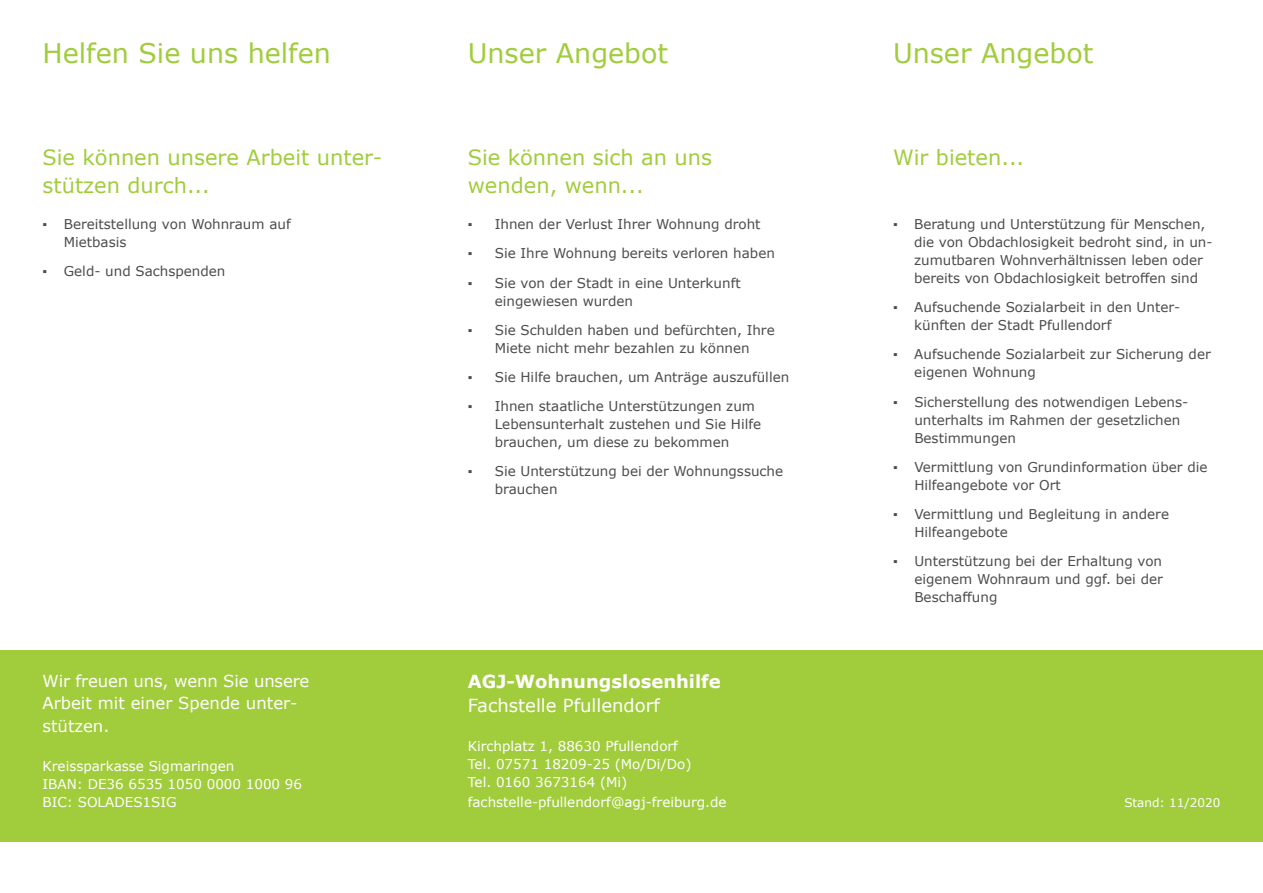
<style>
.page{position:relative;width:1263px;height:893px;background:#fff}
.page>*{position:absolute;margin:0;border:0;box-sizing:border-box;transform-origin:0 0}
.t1{font:27px "Verdana";color:#a1cc3c}
.t2{font:21px/28.5px "Verdana";color:#a1cc3c}
.t3{font:700 18px "Verdana";color:#fff}
.t4{font:18px "Verdana";color:#fff}
.t5{font:16.5px/22.5px "Verdana";color:#fff}
.t6{font:13.5px/18px "Verdana";color:#4b4c4d}
.t7{font:13.5px/18px "Verdana";color:#fff}
.t8{font:12px "Verdana";color:#fff}
</style>
<div class="page">
<div style="left:0;top:651px;width:1263px;height:191px;background:#a1cc3c"></div>
<h1 class="t1" style="left:43px;top:35px;width:290px">Helfen Sie uns helfen</h1>
<h2 class="t2" style="left:43px;top:143px;width:341px">Sie können unsere Arbeit unter&shy;stützen durch...</h2>
<p class="t6" style="left:64px;top:215px;width:228px;text-indent:-21px">▪ Bereitstellung von Wohnraum auf<br>Mietbasis</p>
<p class="t6" style="left:43px;top:262px;width:184px">▪ Geld- und Sachspenden</p>
<p class="t5" style="left:43px;top:669px;width:268px">Wir freuen uns, wenn Sie unsere<br>Arbeit mit einer Spende unter&shy;stützen.</p>
<p class="t7" style="left:43px;top:757px;width:261px">Kreissparkasse Sigmaringen<br>IBAN: DE36 6535 1050 0000 1000 96<br>BIC: SOLADES1SIG</p>
<h1 class="t1" style="left:468px;top:35px;width:202px">Unser Angebot</h1>
<h2 class="t2" style="left:468px;top:143px;width:246px">Sie können sich an uns wenden, wenn...</h2>
<p class="t6" style="left:468px;top:215px;width:294px">▪ Ihnen der Verlust Ihrer Wohnung droht</p>
<p class="t6" style="left:468px;top:244px;width:309px">▪ Sie Ihre Wohnung bereits verloren haben</p>
<p class="t6" style="left:495px;top:273px;width:248px;text-indent:-27px">▪ Sie von der Stadt in eine Unterkunft eingewiesen wurden</p>
<p class="t6" style="left:468px;top:320px;width:308px;text-align:center">▪ Sie Schulden haben und befürchten, Ihre<br>Miete nicht mehr bezahlen zu können</p>
<p class="t6" style="left:468px;top:368px;width:323px">▪ Sie Hilfe brauchen, um Anträge auszufüllen</p>
<p class="t6" style="left:495px;top:397px;width:268px;text-indent:-27px">▪ Ihnen staatliche Unterstützungen zum<br>Lebensunterhalt zustehen und Sie Hilfe brauchen, um diese zu bekommen</p>
<p class="t6" style="left:495px;top:462px;width:290px;text-indent:-27px">▪ Sie Unterstützung bei der Wohnungssuche brauchen</p>
<h3 class="t3" style="left:468px;top:668px;width:255px">AGJ-Wohnungslosenhilfe</h3>
<h3 class="t4" style="left:468px;top:693px;width:193px">Fachstelle Pfullendorf</h3>
<p class="t7" style="left:468px;top:737px;width:225px">Kirchplatz 1, 88630 Pfullendorf<br>Tel. 07571 18209-25 (Mo/Di/Do)<br>Tel. 0160 3673164 (Mi)</p>
<p class="t7" style="left:468px;top:793px;width:260px">fachstelle-pfullendorf@agj-freiburg.de</p>
<h1 class="t1" style="left:893px;top:35px;width:202px">Unser Angebot</h1>
<h2 class="t2" style="left:893px;top:143px;width:133px">Wir bieten...</h2>
<p class="t6" style="left:914px;top:215px;width:300px;text-indent:-21px">▪ Beratung und Unterstützung für Menschen, die von Obdachlosigkeit bedroht sind, in un&shy;zumutbaren Wohnverhältnissen leben oder bereits von Obdachlosigkeit betroffen sind</p>
<p class="t6" style="left:914px;top:298px;width:267px;text-indent:-21px">▪ Aufsuchende Sozialarbeit in den Unter&shy;künften der Stadt Pfullendorf</p>
<p class="t6" style="left:914px;top:345px;width:298px;text-indent:-21px">▪ Aufsuchende Sozialarbeit zur Sicherung der eigenen Wohnung</p>
<p class="t6" style="left:914px;top:392px;width:275px;text-indent:-21px">▪ Sicherstellung des notwendigen Lebens&shy;unterhalts im Rahmen der gesetzlichen<br>Bestimmungen</p>
<p class="t6" style="left:914px;top:458px;width:295px;text-indent:-21px">▪ Vermittlung von Grundinformation über die<br>Hilfeangebote vor Ort</p>
<p class="t6" style="left:914px;top:505px;width:256px;text-indent:-21px">▪ Vermittlung und Begleitung in andere<br>Hilfeangebote</p>
<p class="t6" style="left:914px;top:552px;width:250px;text-align:justify;text-indent:-21px">▪ Unterstützung bei der Erhaltung von eigenem Wohnraum und ggf. bei der Beschaffung</p>
<p class="t8" style="left:1124px;top:795px;width:98px">Stand: 11/2020</p>
</div>
